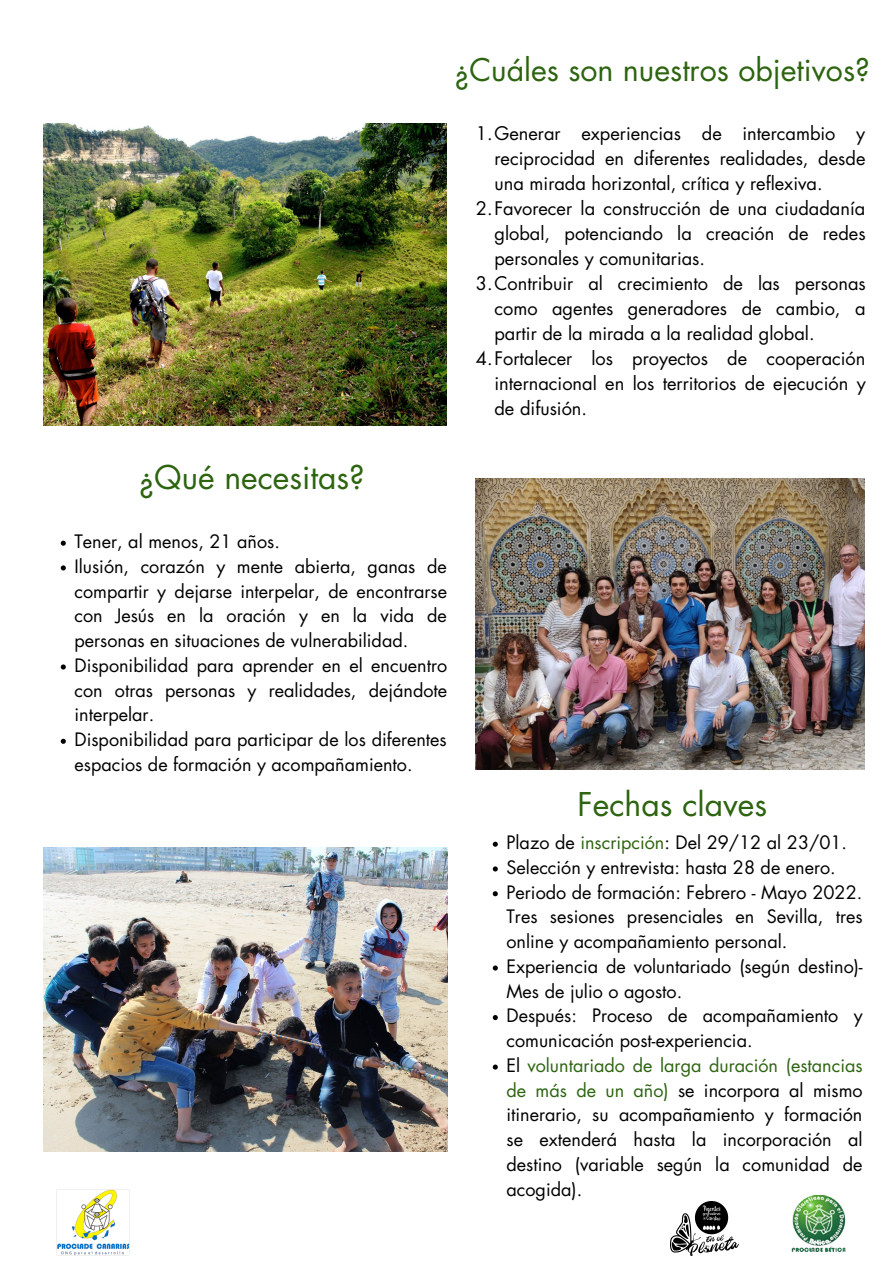
<style>
.page{position:relative;width:893px;height:1263px;background:#fff}
.page>*{position:absolute;margin:0;border:0;box-sizing:border-box;transform-origin:0 0}
.t1{font:31.88px "Futura Std";color:#2d6410}
.t2{font:30.38px "Futura Std";color:#2d6410}
.t3{font:18.23px/25px "Futura Std";color:#000;text-align:justify}
.t4{font:18px/24.8px "Futura Std";color:#000;text-align:justify}
.s1{color:#2d6410}
</style>
<div class="page">
<img style="left:44px;top:123px;width:403px;height:302px">
<img style="left:476px;top:478px;width:389px;height:292px">
<img style="left:44px;top:847px;width:403px;height:304px">
<svg style="left:493px;top:842px;width:5px;height:5px"></svg>
<svg style="left:493px;top:866px;width:5px;height:5px"></svg>
<svg style="left:493px;top:891px;width:5px;height:5px"></svg>
<svg style="left:493px;top:965px;width:5px;height:5px"></svg>
<svg style="left:493px;top:1015px;width:5px;height:5px"></svg>
<svg style="left:493px;top:1064px;width:5px;height:5px"></svg>
<img style="left:791px;top:1195px;width:55px;height:57px">
<img style="left:670px;top:1201px;width:68px;height:54px">
<img style="left:56px;top:1189px;width:74px;height:66px">
<svg style="left:61px;top:541px;width:5px;height:5px"></svg>
<svg style="left:61px;top:565px;width:5px;height:5px"></svg>
<svg style="left:61px;top:664px;width:5px;height:5px"></svg>
<svg style="left:61px;top:739px;width:5px;height:5px"></svg>
<p class="t2" style="left:454px;top:56px;width:417px">¿Cuáles son nuestros objetivos?</p>
<p class="t3" style="left:494px;top:121px;width:372px;text-indent:-19px">1.Generar experiencias de intercambio y reciprocidad en diferentes realidades, desde una mirada horizontal, crítica y reflexiva.</p>
<p class="t3" style="left:494px;top:196px;width:373px;text-indent:-19px">2.Favorecer la construcción de una ciudadanía global, potenciando la creación de redes personales y comunitarias.</p>
<p class="t3" style="left:494px;top:272px;width:373px;text-indent:-19px">3.Contribuir al crecimiento de las personas como agentes generadores de cambio, a partir de la mirada a la realidad global.</p>
<p class="t3" style="left:494px;top:347px;width:373px;text-indent:-19px">4.Fortalecer los proyectos de cooperación internacional en los territorios de ejecución y de difusión.</p>
<p class="t1" style="left:139px;top:462px;width:228px">¿Qué necesitas?</p>
<p class="t4" style="left:74px;top:530px;width:207px">Tener, al menos, 21 años.</p>
<p class="t4" style="left:74px;top:554px;width:374px">Ilusión, corazón y mente abierta, ganas de compartir y dejarse interpelar, de encontrarse con Jesús en la oración y en la vida de personas en situaciones de vulnerabilidad.</p>
<p class="t4" style="left:74px;top:653px;width:374px">Disponibilidad para aprender en el encuentro con otras personas y realidades, dejándote interpelar.</p>
<p class="t4" style="left:74px;top:728px;width:374px">Disponibilidad para participar de los diferentes espacios de formación y acompañamiento.</p>
<p class="t1" style="left:577px;top:789px;width:191px">Fechas claves</p>
<p class="t4" style="left:506px;top:831px;width:342px">Plazo de <span class="s1">inscripción</span>: Del 29/12 al 23/01.</p>
<p class="t4" style="left:506px;top:855px;width:331px">Selección y entrevista: hasta 28 de enero.</p>
<p class="t4" style="left:506px;top:880px;width:358px">Periodo de formación: Febrero - Mayo 2022.<br>Tres sesiones presenciales en Sevilla, tres online y acompañamiento personal.</p>
<p class="t4" style="left:506px;top:954px;width:358px">Experiencia de voluntariado (según destino)-<br>Mes de julio o agosto.</p>
<p class="t4" style="left:506px;top:1004px;width:358px">Después: Proceso de acompañamiento y comunicación post-experiencia.</p>
<p class="t4" style="left:506px;top:1053px;width:358px">El <span class="s1">voluntariado de larga duración (estancias de más de un año)</span> se incorpora al mismo itinerario, su acompañamiento y formación se extenderá hasta la incorporación al destino (variable según la comunidad de acogida).</p>
</div>
